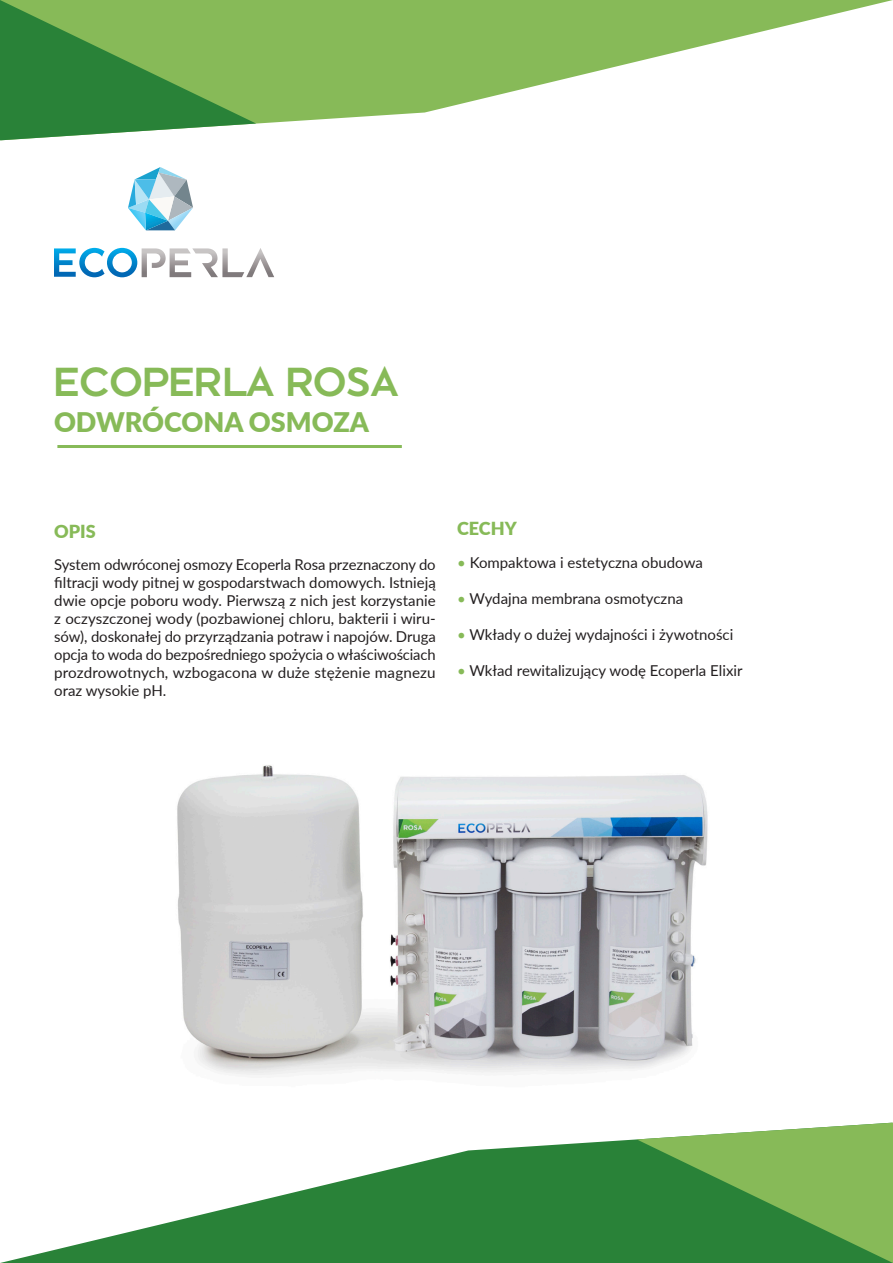
<style>
.page{position:relative;width:893px;height:1263px;background:#fff}
.page>*{position:absolute;margin:0;border:0;box-sizing:border-box;transform-origin:0 0}
.t1{font:45px "Dessau Pro Zukunft";color:#87ba58}
.t2{font:900 27px "Lato";color:#87ba58}
.t3{font:900 18px "Lato";color:#87ba58}
.t4{font:15px/18px "Lato";color:#231f20;text-align:justify}
.s1{font-family:"Dessau Pro"}
.s2{color:#87ba58}
</style>
<div class="page">
<hr style="left:57px;top:445px;width:345px;height:3px;background:#87ba58">
<svg style="left:128px;top:167px;width:65px;height:63px"></svg>
<svg style="left:54px;top:248px;width:220px;height:29px"></svg>
<img style="left:177px;top:765px;width:531px;height:310px">
<svg style="left:256px;top:0;width:637px;height:124px;fill:#87ba58"></svg>
<svg style="left:0;top:0;width:256px;height:140px;background:#5da050"></svg>
<svg style="left:0;top:1139px;width:637px;height:124px;fill:#298238"></svg>
<svg style="left:637px;top:1123px;width:256px;height:140px;background:#63a453"></svg>
<p class="t1" style="left:54px;top:358px;width:346px">ECOPERLA RO<span class="s1">S</span>A</p>
<p class="t2" style="left:54px;top:402px;width:317px">ODWRÓCONA OSMOZA</p>
<p class="t3" style="left:54px;top:517px;width:43px">OPIS</p>
<p class="t4" style="left:54px;top:555px;width:383px">System odwróconej osmozy Ecoperla Rosa przeznaczony do filtracji wody pitnej w gospodarstwach domowych. Istnieją dwie opcje poboru wody. Pierwszą z nich jest korzystanie z oczyszczonej wody (pozbawionej chloru, bakterii i wiru&shy;sów), doskonałej do przyrządzania potraw i napojów. Druga opcja to woda do bezpośredniego spożycia o właściwościach prozdrowotnych, wzbogacona w duże stężenie magnezu oraz wysokie pH.</p>
<p class="t3" style="left:457px;top:515px;width:61px">CECHY</p>
<p class="t4" style="left:457px;top:553px;width:247px"><span class="s2">•</span> Kompaktowa i estetyczna obudowa</p>
<p class="t4" style="left:457px;top:589px;width:228px"><span class="s2">•</span> Wydajna membrana osmotyczna</p>
<p class="t4" style="left:457px;top:625px;width:278px"><span class="s2">•</span> Wkłady o dużej wydajności i żywotności</p>
<p class="t4" style="left:457px;top:661px;width:287px"><span class="s2">•</span> Wkład rewitalizujący wodę Ecoperla Elixir</p>
</div>
